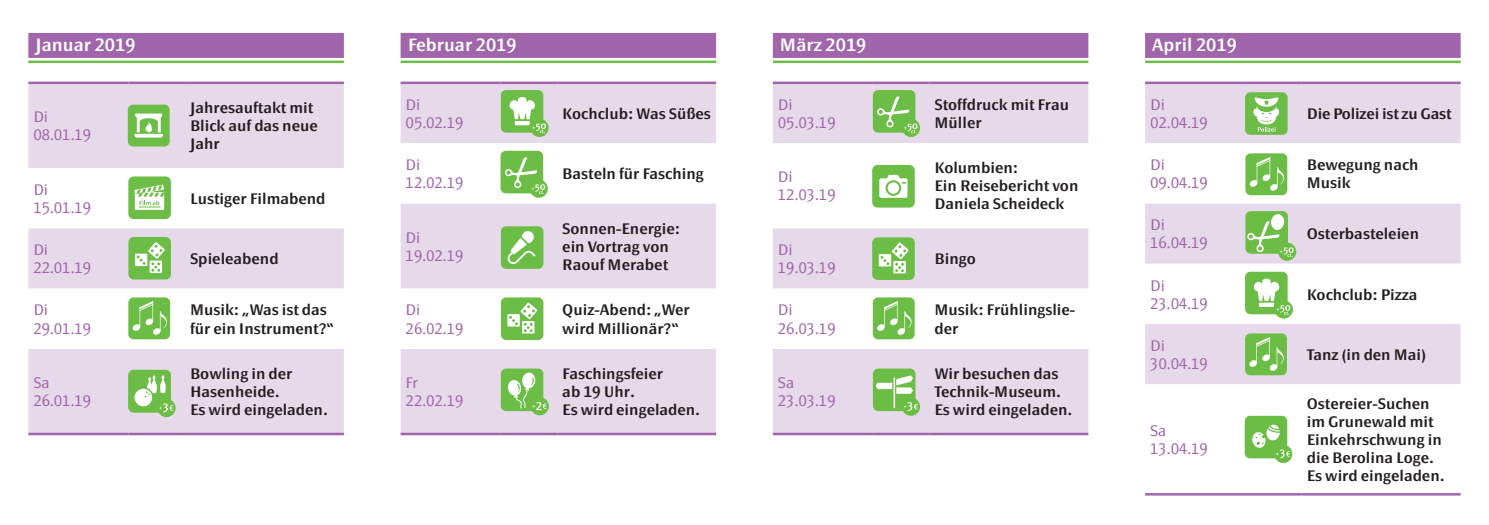
<style>
.page{position:relative;width:1489px;height:525px;background:#fff}
.page>*{position:absolute;margin:0;border:0;box-sizing:border-box;transform-origin:0 0}
.t1{font:600 17.5px "Page Sans TF";color:#fff}
.t2{font:600 15px/18px "Page Sans TF";color:#231f20}
.t3{font:300 15px/18px "Page Sans TF";color:#a065aa}
</style>
<div class="page">
<hr style="left:28px;top:61px;width:316px;height:2px;background:#6cbd45">
<div style="left:28px;top:33px;width:316px;height:25px;background:#a065aa"></div>
<hr style="left:400px;top:61px;width:316px;height:2px;background:#6cbd45">
<div style="left:400px;top:33px;width:316px;height:25px;background:#a065aa"></div>
<hr style="left:772px;top:61px;width:316px;height:2px;background:#6cbd45">
<div style="left:772px;top:33px;width:316px;height:25px;background:#a065aa"></div>
<hr style="left:1144px;top:61px;width:316px;height:2px;background:#6cbd45">
<div style="left:1144px;top:33px;width:316px;height:25px;background:#a065aa"></div>
<div style="left:28px;top:84px;width:316px;height:348px;background:#e6d9ea"></div>
<svg style="left:28px;top:168px;width:316px;height:180px"></svg>
<hr style="left:28px;top:81px;width:100px;height:3px;background:#a065aa">
<hr style="left:128px;top:81px;width:57px;height:3px;background:#a065aa">
<hr style="left:185px;top:81px;width:159px;height:3px;background:#a065aa">
<hr style="left:28px;top:432px;width:100px;height:3px;background:#a065aa">
<hr style="left:128px;top:432px;width:57px;height:3px;background:#a065aa">
<hr style="left:185px;top:432px;width:159px;height:3px;background:#a065aa">
<div style="left:400px;top:84px;width:316px;height:348px;background:#e6d9ea"></div>
<svg style="left:400px;top:143px;width:316px;height:205px"></svg>
<hr style="left:400px;top:81px;width:100px;height:3px;background:#a065aa">
<hr style="left:500px;top:81px;width:57px;height:3px;background:#a065aa">
<hr style="left:557px;top:81px;width:159px;height:3px;background:#a065aa">
<hr style="left:400px;top:432px;width:100px;height:3px;background:#a065aa">
<hr style="left:500px;top:432px;width:57px;height:3px;background:#a065aa">
<hr style="left:557px;top:432px;width:159px;height:3px;background:#a065aa">
<div style="left:773px;top:84px;width:315px;height:348px;background:#e6d9ea"></div>
<hr style="left:772px;top:81px;width:100px;height:3px;background:#a065aa">
<hr style="left:872px;top:81px;width:57px;height:3px;background:#a065aa">
<hr style="left:929px;top:81px;width:159px;height:3px;background:#a065aa">
<hr style="left:772px;top:432px;width:100px;height:3px;background:#a065aa">
<hr style="left:872px;top:432px;width:57px;height:3px;background:#a065aa">
<hr style="left:929px;top:432px;width:159px;height:3px;background:#a065aa">
<div style="left:1145px;top:84px;width:315px;height:59px;background:#e6d9ea"></div>
<svg style="left:1145px;top:154px;width:315px;height:309px"></svg>
<hr style="left:1144px;top:493px;width:100px;height:2px;background:#a065aa">
<hr style="left:1244px;top:493px;width:57px;height:2px;background:#a065aa">
<hr style="left:1301px;top:493px;width:159px;height:2px;background:#a065aa">
<hr style="left:1144px;top:81px;width:100px;height:3px;background:#a065aa">
<hr style="left:1244px;top:81px;width:57px;height:3px;background:#a065aa">
<hr style="left:1301px;top:81px;width:159px;height:3px;background:#a065aa">
<div style="left:128px;top:176px;width:43px;height:43px;background:#6cbd45;border-radius:5px"></div>
<svg style="left:135px;top:192px;width:29px;height:18px"></svg>
<svg style="left:134px;top:184px;width:31px;height:23px"></svg>
<div style="left:501px;top:90px;width:42px;height:42px;background:#6cbd45;border-radius:5px"></div>
<svg style="left:530px;top:119px;width:18px;height:18px"></svg>
<svg style="left:509px;top:97px;width:37px;height:36px"></svg>
<div style="left:128px;top:297px;width:42px;height:42px;background:#6cbd45;border-radius:5px"></div>
<svg style="left:132px;top:301px;width:35px;height:34px"></svg>
<div style="left:1244px;top:92px;width:43px;height:43px;background:#6cbd45;border-radius:5px"></div>
<svg style="left:1253px;top:97px;width:27px;height:35px"></svg>
<div style="left:500px;top:151px;width:43px;height:42px;background:#6cbd45;border-radius:5px"></div>
<svg style="left:529px;top:179px;width:19px;height:19px"></svg>
<svg style="left:505px;top:157px;width:40px;height:37px"></svg>
<div style="left:872px;top:90px;width:43px;height:42px;background:#6cbd45;border-radius:5px"></div>
<svg style="left:901px;top:119px;width:19px;height:18px"></svg>
<svg style="left:877px;top:96px;width:40px;height:37px"></svg>
<div style="left:128px;top:237px;width:43px;height:42px;background:#6cbd45;border-radius:5px"></div>
<svg style="left:135px;top:253px;width:12px;height:13px"></svg>
<svg style="left:150px;top:260px;width:12px;height:13px"></svg>
<svg style="left:137px;top:242px;width:28px;height:29px"></svg>
<div style="left:501px;top:297px;width:42px;height:43px;background:#6cbd45;border-radius:5px"></div>
<div style="left:507px;top:314px;width:13px;height:12px;background:#fff"></div>
<svg style="left:522px;top:321px;width:12px;height:12px"></svg>
<svg style="left:509px;top:302px;width:28px;height:30px"></svg>
<div style="left:872px;top:237px;width:42px;height:43px;background:#6cbd45;border-radius:5px"></div>
<div style="left:878px;top:254px;width:13px;height:12px;background:#fff"></div>
<div style="left:893px;top:261px;width:12px;height:12px;background:#fff"></div>
<svg style="left:880px;top:242px;width:28px;height:30px"></svg>
<div style="left:128px;top:105px;width:42px;height:41px;background:#6cbd45;border-radius:5px"></div>
<svg style="left:134px;top:113px;width:29px;height:24px"></svg>
<svg style="left:773px;top:143px;width:315px;height:85px"></svg>
<svg style="left:773px;top:288px;width:315px;height:60px"></svg>
<div style="left:1245px;top:153px;width:42px;height:42px;background:#6cbd45;border-radius:5px"></div>
<svg style="left:1249px;top:157px;width:35px;height:34px"></svg>
<div style="left:1244px;top:333px;width:42px;height:42px;background:#6cbd45;border-radius:5px"></div>
<svg style="left:1249px;top:337px;width:35px;height:34px"></svg>
<div style="left:1244px;top:271px;width:43px;height:43px;background:#6cbd45;border-radius:5px"></div>
<div style="left:1274px;top:300px;width:18px;height:18px;background:#6cbd45;border-radius:50%"></div>
<svg style="left:1253px;top:278px;width:37px;height:37px"></svg>
<div style="left:501px;top:368px;width:42px;height:43px;background:#6cbd45;border-radius:5px"></div>
<svg style="left:530px;top:397px;width:19px;height:18px"></svg>
<svg style="left:507px;top:372px;width:39px;height:38px"></svg>
<div style="left:128px;top:369px;width:43px;height:43px;background:#6cbd45;border-radius:5px"></div>
<div style="left:134px;top:388px;width:19px;height:19px;background:#fff;border-radius:50%"></div>
<div style="left:133px;top:387px;width:21px;height:20px;border:2px solid #6cbd45;border-radius:50%"></div>
<svg style="left:144px;top:375px;width:22px;height:22px"></svg>
<div style="left:157px;top:398px;width:18px;height:19px;background:#6cbd45;border-radius:50%"></div>
<svg style="left:159px;top:403px;width:14px;height:9px"></svg>
<div style="left:872px;top:368px;width:43px;height:43px;background:#6cbd45;border-radius:5px"></div>
<hr style="left:893px;top:378px;width:2px;height:29px;background:#fff">
<svg style="left:875px;top:375px;width:38px;height:18px"></svg>
<div style="left:901px;top:397px;width:19px;height:18px;background:#6cbd45;border-radius:50%"></div>
<svg style="left:903px;top:402px;width:14px;height:9px"></svg>
<div style="left:1244px;top:415px;width:43px;height:43px;background:#6cbd45;border-radius:5px"></div>
<svg style="left:1273px;top:444px;width:19px;height:19px"></svg>
<svg style="left:1252px;top:424px;width:38px;height:34px"></svg>
<div style="left:501px;top:226px;width:42px;height:43px;background:#6cbd45;border-radius:5px"></div>
<svg style="left:507px;top:231px;width:28px;height:33px"></svg>
<div style="left:1245px;top:211px;width:42px;height:42px;background:#6cbd45;border-radius:5px"></div>
<svg style="left:1277px;top:242px;width:19px;height:19px"></svg>
<svg style="left:1247px;top:214px;width:46px;height:43px"></svg>
<p class="t1" style="left:35px;top:34px;width:102px">Januar 2019</p>
<p class="t1" style="left:407px;top:34px;width:110px">Februar 2019</p>
<p class="t1" style="left:780px;top:34px;width:88px">März 2019</p>
<p class="t1" style="left:1152px;top:34px;width:86px">April 2019</p>
<p class="t3" style="left:33px;top:108px;width:59px">Di<br>08.01.19</p>
<p class="t2" style="left:190px;top:99px;width:129px">Jahresauftakt mit<br>Blick auf das neue<br>Jahr</p>
<p class="t3" style="left:33px;top:180px;width:59px">Di<br>15.01.19</p>
<p class="t2" style="left:190px;top:189px;width:137px">Lustiger Filmabend</p>
<p class="t3" style="left:33px;top:241px;width:59px">Di<br>22.01.19</p>
<p class="t2" style="left:190px;top:250px;width:90px">Spieleabend</p>
<p class="t3" style="left:33px;top:301px;width:59px">Di<br>29.01.19</p>
<p class="t2" style="left:190px;top:301px;width:145px">Musik: „Was ist das für ein Instrument?“</p>
<p class="t3" style="left:33px;top:373px;width:59px">Sa<br>26.01.19</p>
<p class="t2" style="left:190px;top:364px;width:139px">Bowling in der<br>Hasenheide.<br>Es wird eingeladen.</p>
<p class="t3" style="left:405px;top:95px;width:59px">Di<br>05.02.19</p>
<p class="t2" style="left:562px;top:104px;width:150px">Kochclub: Was Süßes</p>
<p class="t3" style="left:405px;top:156px;width:59px">Di<br>12.02.19</p>
<p class="t2" style="left:562px;top:165px;width:143px">Basteln für Fasching</p>
<p class="t3" style="left:405px;top:228px;width:59px">Di<br>19.02.19</p>
<p class="t2" style="left:562px;top:219px;width:119px">Sonnen-Energie: ein Vortrag von<br>Raouf Merabet</p>
<p class="t3" style="left:405px;top:301px;width:59px">Di<br>26.02.19</p>
<p class="t2" style="left:562px;top:301px;width:129px">Quiz-Abend: „Wer wird Millionär?“</p>
<p class="t3" style="left:405px;top:373px;width:59px">Fr<br>22.02.19</p>
<p class="t2" style="left:562px;top:364px;width:139px">Faschingsfeier<br>ab 19 Uhr.<br>Es wird eingeladen.</p>
<p class="t3" style="left:777px;top:95px;width:59px">Di<br>05.03.19</p>
<p class="t2" style="left:934px;top:95px;width:136px">Stoffdruck mit Frau<br>Müller</p>
<p class="t3" style="left:777px;top:168px;width:59px">Di<br>12.03.19</p>
<p class="t2" style="left:934px;top:159px;width:145px">Kolumbien:<br>Ein Reisebericht von<br>Daniela Scheideck</p>
<p class="t3" style="left:777px;top:241px;width:59px">Di<br>19.03.19</p>
<p class="t2" style="left:934px;top:250px;width:43px">Bingo</p>
<p class="t3" style="left:777px;top:301px;width:59px">Di<br>26.03.19</p>
<p class="t2" style="left:934px;top:301px;width:142px">Musik: Frühlingslie&shy;der</p>
<p class="t3" style="left:777px;top:373px;width:59px">Sa<br>23.03.19</p>
<p class="t2" style="left:934px;top:364px;width:139px">Wir besuchen das<br>Technik-Museum.<br>Es wird eingeladen.</p>
<p class="t3" style="left:1149px;top:95px;width:59px">Di<br>02.04.19</p>
<p class="t2" style="left:1306px;top:104px;width:146px">Die Polizei ist zu Gast</p>
<p class="t3" style="left:1149px;top:156px;width:59px">Di<br>09.04.19</p>
<p class="t2" style="left:1306px;top:156px;width:113px">Bewegung nach<br>Musik</p>
<p class="t3" style="left:1149px;top:216px;width:59px">Di<br>16.04.19</p>
<p class="t2" style="left:1306px;top:225px;width:114px">Osterbasteleien</p>
<p class="t3" style="left:1149px;top:276px;width:59px">Di<br>23.04.19</p>
<p class="t2" style="left:1306px;top:285px;width:112px">Kochclub: Pizza</p>
<p class="t3" style="left:1149px;top:336px;width:59px">Di<br>30.04.19</p>
<p class="t2" style="left:1306px;top:345px;width:121px">Tanz (in den Mai)</p>
<p class="t3" style="left:1149px;top:421px;width:59px">Sa<br>13.04.19</p>
<p class="t2" style="left:1306px;top:394px;width:139px">Ostereier-Suchen im Grunewald mit<br>Einkehrschwung in die Berolina Loge.<br>Es wird eingeladen.</p>
</div>
